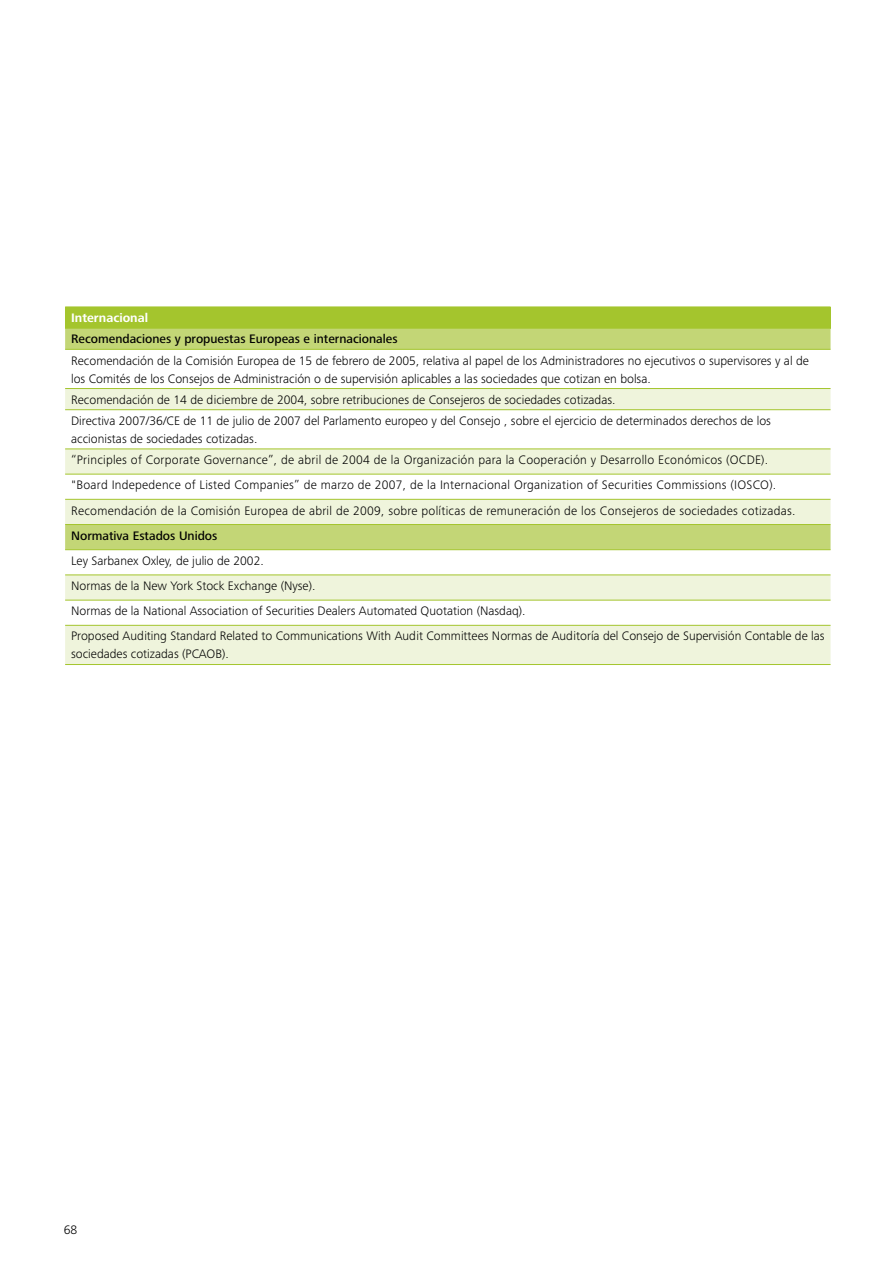
<style>
.page{position:relative;width:893px;height:1263px;background:#fff}
.page>*{position:absolute;margin:0;border:0;box-sizing:border-box;transform-origin:0 0}
.t1{font:300 12.75px/25.2px "Frutiger Next Pro";color:#000}
.t2{font:300 12.75px/21.1px "Frutiger Next Pro";letter-spacing:.02em;color:#000}
.t3{font:500 12.75px "Frutiger Next Pro";color:#000}
.t4{font:700 12.75px "Frutiger Next Pro";color:#fff}
</style>
<div class="page">
<div style="left:65px;top:307px;width:765px;height:21px;background:#a4c52d"></div>
<div style="left:65px;top:329px;width:765px;height:20px;background:#c3d676"></div>
<svg style="left:65px;top:389px;width:765px;height:275px;fill:#eff4dc"></svg>
<hr style="left:65px;top:328px;width:765px;height:1px;background:#a4c52d">
<hr style="left:65px;top:349px;width:765px;height:1px;background:#a4c52d">
<hr style="left:65px;top:388px;width:765px;height:1px;background:#a4c52d">
<hr style="left:65px;top:409px;width:765px;height:1px;background:#a4c52d">
<hr style="left:65px;top:448px;width:765px;height:1px;background:#a4c52d">
<hr style="left:65px;top:474px;width:765px;height:1px;background:#a4c52d">
<hr style="left:65px;top:499px;width:765px;height:1px;background:#a4c52d">
<hr style="left:65px;top:524px;width:765px;height:1px;background:#a4c52d">
<hr style="left:65px;top:549px;width:765px;height:1px;background:#a4c52d">
<hr style="left:65px;top:574px;width:765px;height:1px;background:#a4c52d">
<hr style="left:65px;top:600px;width:765px;height:1px;background:#a4c52d">
<hr style="left:65px;top:625px;width:765px;height:1px;background:#a4c52d">
<hr style="left:65px;top:664px;width:765px;height:1px;background:#a4c52d">
<p class="t4" style="left:71px;top:311px;width:78px">Internacional</p>
<p class="t3" style="left:71px;top:332px;width:328px">Recomendaciones y propuestas Europeas e internacionales</p>
<p class="t1" style="left:71px;top:351px;width:739px;line-height:18px">Recomendación de la Comisión Europea de 15 de febrero de 2005, relativa al papel de los Administradores no ejecutivos o supervisores y al de los Comités de los Consejos de Administración o de supervisión aplicables a las sociedades que cotizan en bolsa.</p>
<p class="t1" style="left:71px;top:389px;width:701px;line-height:21.1px">Recomendación de 14 de diciembre de 2004, sobre retribuciones de Consejeros de sociedades cotizadas.<br>Directiva 2007/36/CE de 11 de julio de 2007 del Parlamento europeo y del Consejo , sobre el ejercicio de determinados derechos de los</p>
<p class="t2" style="left:71px;top:428px;width:699px">accionistas de sociedades cotizadas.<br>“Principles of Corporate Governance”, de abril de 2004 de la Organización para la Cooperación y Desarrollo Económicos (OCDE).</p>
<p class="t2" style="left:71px;top:472px;width:726px;line-height:25.2px">"Board Indepedence of Listed Companies” de marzo de 2007, de la Internacional Organization of Securities Commissions (IOSCO).<br>Recomendación de la Comisión Europea de abril de 2009, sobre políticas de remuneración de los Consejeros de sociedades cotizadas.</p>
<p class="t3" style="left:71px;top:528px;width:148px">Normativa Estados Unidos</p>
<p class="t1" style="left:71px;top:548px;width:755px">Ley Sarbanex Oxley, de julio de 2002.<br>Normas de la New York Stock Exchange (Nyse).<br>Normas de la National Association of Securities Dealers Automated Quotation (Nasdaq).<br>Proposed Auditing Standard Related to Communications With Audit Committees Normas de Auditoría del Consejo de Supervisión Contable de las</p>
<p class="t1" style="left:71px;top:642px;width:159px">sociedades cotizadas (PCAOB).</p>
<p class="t1" style="left:64px;top:1217px;width:15px">68</p>
</div>
